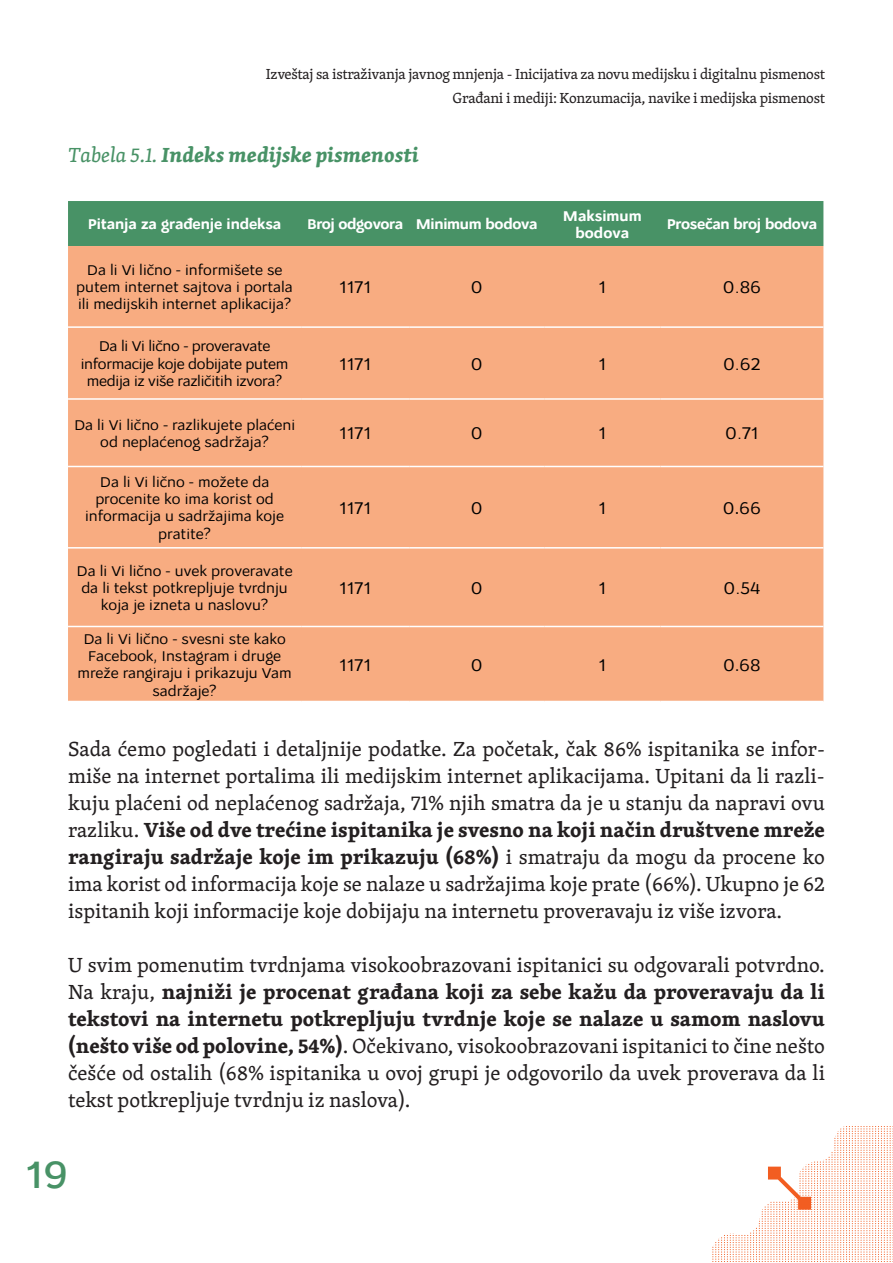
<style>
.page{position:relative;width:893px;height:1263px;background:#fff}
.page>*{position:absolute;margin:0;border:0;box-sizing:border-box;transform-origin:0 0}
.t1{font:500 40.5px "Osnova Pro";color:#489266}
.t2{font:21px/27px "Skolar PE";color:#231f20;text-align:justify}
.t3{font:italic 700 21px "Skolar PE";color:#489266}
.t4{font:18px "Osnova Pro";color:#000}
.t5{font:15px/17.2px "Osnova Pro";color:#000;text-align:center}
.t6{font:15px/24px "Skolar PE";letter-spacing:-.02em;color:#231f20;text-align:right}
.t7{font:15px/17.2px "Osnova Pro";letter-spacing:-.02em;color:#000;text-align:center}
.t8{font:700 15px "Osnova Pro";letter-spacing:-.02em;color:#fff}
.t9{font:700 15px/17.2px "Osnova Pro";color:#fff;text-align:center}
.s1{font-weight:400}
.s2{font-family:"Calibri"}
.s3{font-family:"Calibri";font-size:16.5px;color:#040503}
.s4{font-weight:700}
</style>
<div class="page">
<div style="left:68px;top:201px;width:755px;height:45px;background:#489266"></div>
<div style="left:68px;top:246px;width:755px;height:455px;background:#f8ac81"></div>
<hr style="left:68px;top:326px;width:233px;height:2px;background:#fff">
<hr style="left:301px;top:326px;width:108px;height:2px;background:#fff">
<hr style="left:409px;top:326px;width:135px;height:2px;background:#fff">
<hr style="left:544px;top:326px;width:116px;height:2px;background:#fff">
<hr style="left:660px;top:326px;width:163px;height:2px;background:#fff">
<hr style="left:68px;top:398px;width:233px;height:2px;background:#fff">
<hr style="left:301px;top:398px;width:108px;height:2px;background:#fff">
<hr style="left:409px;top:398px;width:135px;height:2px;background:#fff">
<hr style="left:544px;top:398px;width:116px;height:2px;background:#fff">
<hr style="left:660px;top:398px;width:163px;height:2px;background:#fff">
<hr style="left:68px;top:466px;width:233px;height:1px;background:#fff">
<hr style="left:301px;top:466px;width:108px;height:1px;background:#fff">
<hr style="left:409px;top:466px;width:135px;height:1px;background:#fff">
<hr style="left:544px;top:466px;width:116px;height:1px;background:#fff">
<hr style="left:660px;top:466px;width:163px;height:1px;background:#fff">
<hr style="left:68px;top:547px;width:233px;height:2px;background:#fff">
<hr style="left:301px;top:547px;width:108px;height:2px;background:#fff">
<hr style="left:409px;top:547px;width:135px;height:2px;background:#fff">
<hr style="left:544px;top:547px;width:116px;height:2px;background:#fff">
<hr style="left:660px;top:547px;width:163px;height:2px;background:#fff">
<hr style="left:68px;top:626px;width:233px;height:1px;background:#fff">
<hr style="left:301px;top:626px;width:108px;height:1px;background:#fff">
<hr style="left:409px;top:626px;width:135px;height:1px;background:#fff">
<hr style="left:544px;top:626px;width:116px;height:1px;background:#fff">
<hr style="left:660px;top:626px;width:163px;height:1px;background:#fff">
<svg style="left:712px;top:1126px;width:181px;height:136px"></svg>
<p class="t6" style="left:266px;top:62px;width:561px">Izveštaj sa istraživanja javnog mnjenja - Inicijativa za novu medijsku i digitalnu pismenost<br>Građani i mediji: Konzumacija, navike i medijska pismenost</p>
<p class="t3" style="left:68px;top:137px;width:352px"><span class="s1">Tabela 5.1.</span> Indeks medijske pismenosti</p>
<p class="t8" style="left:88px;top:215px;width:195px">Pitanja za građenje indeksa</p>
<p class="t8" style="left:307px;top:215px;width:232px">Broj odgovora Minimum bodova</p>
<p class="t9" style="left:563px;top:207px;width:80px">Maksimum bodova</p>
<p class="t8" style="left:667px;top:215px;width:152px">Prosečan broj bodova</p>
<p class="t5" style="left:76px;top:261px;width:218px">Da li Vi lično - informišete se putem internet sajtova i portala ili medijskih internet aplikacija?</p>
<p class="t4" style="left:339px;top:276px;width:33px">1171</p>
<p class="t4" style="left:471px;top:276px;width:13px">0</p>
<p class="t4" style="left:598px;top:276px;width:9px">1</p>
<p class="t4" style="left:723px;top:276px;width:40px">0.86</p>
<p class="t7" style="left:81px;top:338px;width:209px">Da li Vi lično - proveravate informacije koje dobijate putem medija iz više različitih izvora?</p>
<p class="t4" style="left:339px;top:353px;width:33px">1171</p>
<p class="t4" style="left:471px;top:353px;width:13px">0</p>
<p class="t4" style="left:598px;top:353px;width:9px">1</p>
<p class="t4" style="left:723px;top:353px;width:39px">0.62</p>
<p class="t5" style="left:74px;top:416px;width:223px">Da li Vi lično - razlikujete plaćeni od neplaćenog sadržaja?</p>
<p class="t4" style="left:339px;top:422px;width:33px">1171</p>
<p class="t4" style="left:471px;top:422px;width:13px">0</p>
<p class="t4" style="left:598px;top:422px;width:9px">1</p>
<p class="t4" style="left:725px;top:422px;width:35px">0.71</p>
<p class="t5" style="left:85px;top:473px;width:200px">Da li Vi lično - možete da procenite ko ima korist od informacija u sadržajima koje pratite?</p>
<p class="t4" style="left:339px;top:497px;width:33px">1171</p>
<p class="t4" style="left:471px;top:497px;width:13px">0</p>
<p class="t4" style="left:598px;top:497px;width:9px">1</p>
<p class="t4" style="left:723px;top:497px;width:40px">0<span class="s2">.</span>66</p>
<p class="t5" style="left:77px;top:562px;width:217px">Da li Vi lično - uvek proveravate da li tekst potkrepljuje tvrdnju koja je izneta u naslovu?</p>
<p class="t5" style="left:77px;top:630px;width:216px">Da li Vi lično - svesni ste kako<br>Facebook, Instagram i druge mreže rangiraju i prikazuju Vam sadržaje?</p>
<p class="t4" style="left:339px;top:577px;width:33px">1171</p>
<p class="t4" style="left:471px;top:577px;width:13px">0</p>
<p class="t4" style="left:598px;top:577px;width:9px">1</p>
<p class="t4" style="left:724px;top:577px;width:38px">0.54</p>
<p class="t4" style="left:339px;top:654px;width:33px">1171</p>
<p class="t4" style="left:471px;top:654px;width:13px">0</p>
<p class="t4" style="left:598px;top:654px;width:9px">1</p>
<p class="t4" style="left:723px;top:654px;width:39px">0<span class="s3">.</span>68</p>
<p class="t2" style="left:68px;top:735px;width:758px">Sada ćemo pogledati i detaljnije podatke. Za početak, čak 86% ispitanika se infor&shy;miše na internet portalima ili medijskim internet aplikacijama. Upitani da li razli&shy;kuju plaćeni od neplaćenog sadržaja, 71% njih smatra da je u stanju da napravi ovu razliku. <span class="s4">Više od dve trećine ispitanika je svesno na koji način društvene mreže rangiraju sadržaje koje im prikazuju (68%)</span> i smatraju da mogu da procene ko ima korist od informacija koje se nalaze u sadržajima koje prate (66%). Ukupno je 62 ispitanih koji informacije koje dobijaju na internetu proveravaju iz više izvora.</p>
<p class="t2" style="left:68px;top:951px;width:758px">U svim pomenutim tvrdnjama visokoobrazovani ispitanici su odgovarali potvrdno.<br>Na kraju, <span class="s4">najniži je procenat građana koji za sebe kažu da proveravaju da li tekstovi na internetu potkrepljuju tvrdnje koje se nalaze u samom naslovu (nešto više od polovine, 54%)</span>. Očekivano, visokoobrazovani ispitanici to čine nešto češće od ostalih (68% ispitanika u ovoj grupi je odgovorilo da uvek proverava da li tekst potkrepljuje tvrdnju iz naslova).</p>
<h1 class="t1" style="left:26px;top:1149px;width:44px">19</h1>
</div>
